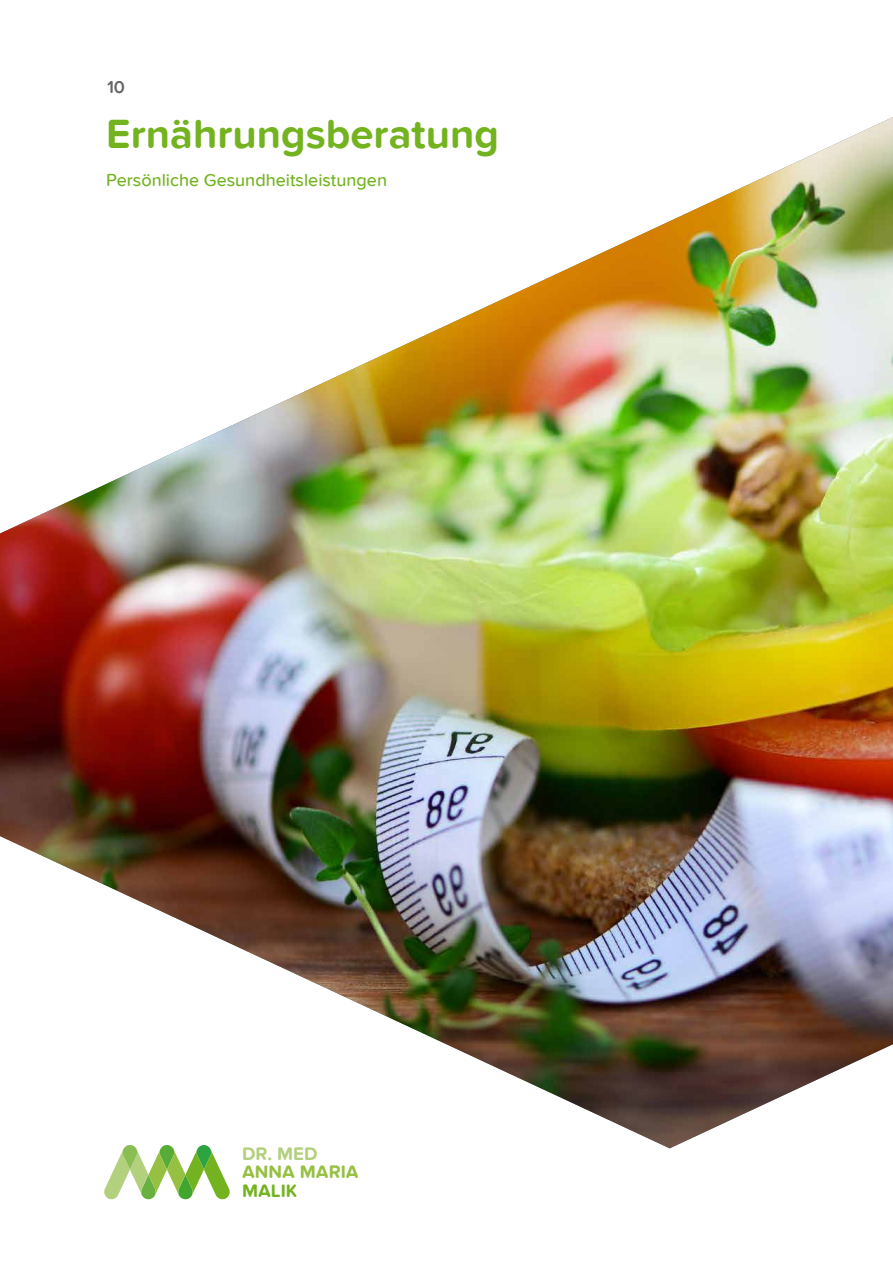
<style>
.page{position:relative;width:893px;height:1263px;background:#fff}
.page>*{position:absolute;margin:0;border:0;box-sizing:border-box;transform-origin:0 0}
.t1{font:700 42px "Proxima Nova Soft";color:#74b320}
.t2{font:700 18.75px "Proxima Nova Soft";color:#96c042}
.t3{font:700 18.75px "Proxima Nova Soft";color:#b2d07d}
.t4{font:700 18.75px "Proxima Nova Soft";color:#74b320}
.t5{font:500 18px "Proxima Nova Soft";color:#74b320}
.t6{font:600 18px "Proxima Nova Soft";color:#646567}
</style>
<div class="page">
<img style="left:0;top:117px;width:893px;height:1031px">
<svg style="left:103px;top:1145px;width:128px;height:55px"></svg>
<p class="t6" style="left:107px;top:76px;width:20px">10</p>
<h1 class="t1" style="left:106px;top:110px;width:394px">Ernährungsberatung</h1>
<p class="t5" style="left:106px;top:169px;width:282px">Persönliche Gesundheitsleistungen</p>
<p class="t3" style="left:242px;top:1142px;width:77px">DR. MED</p>
<p class="t2" style="left:242px;top:1161px;width:118px">ANNA MARIA</p>
<p class="t4" style="left:242px;top:1180px;width:57px">MALIK</p>
</div>
